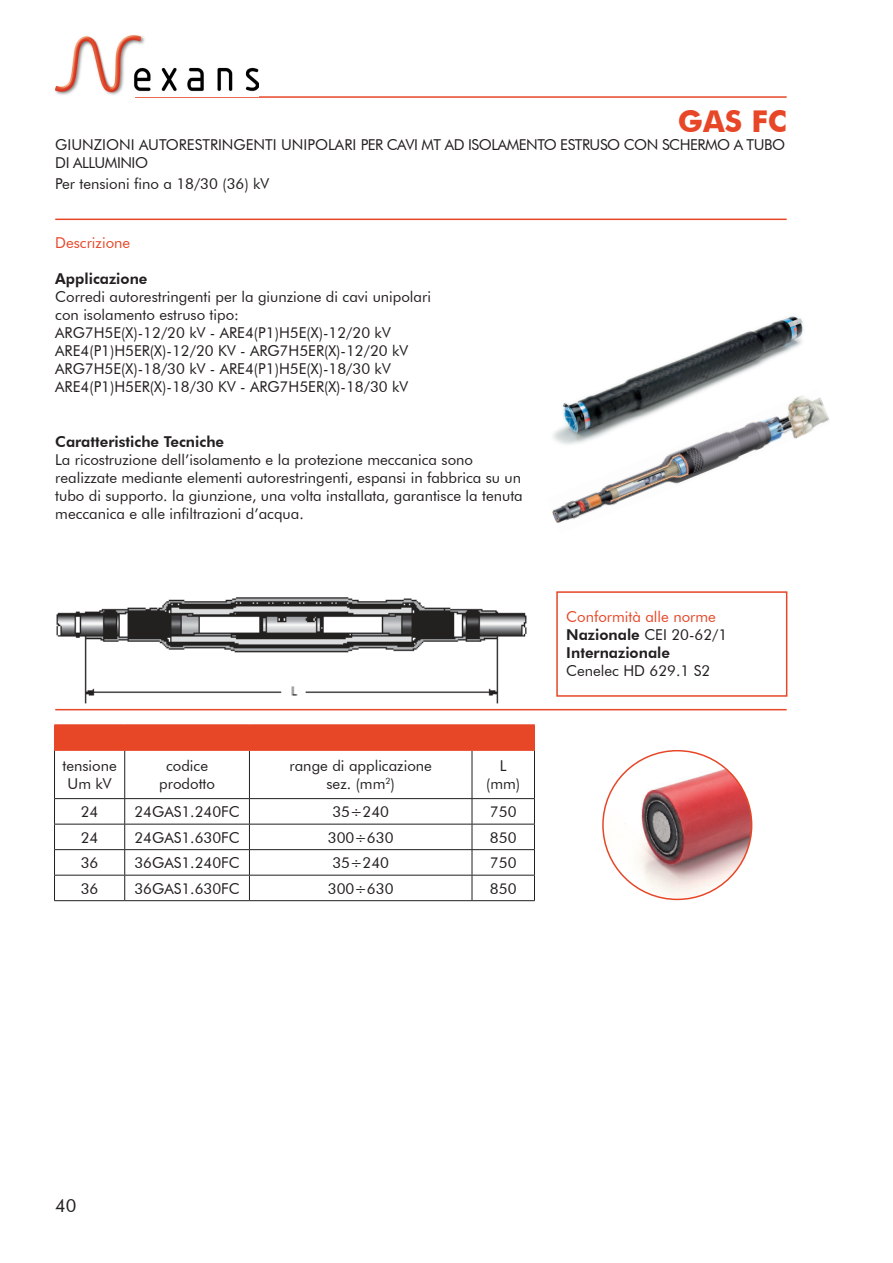
<style>
.page{position:relative;width:893px;height:1263px;background:#fff}
.page>*{position:absolute;margin:0;border:0;box-sizing:border-box;transform-origin:0 0}
.TITOLO_PRODOTTO{font:700 30px "Futura ABT";color:#e74627}
.t1{font:18px "Futura ABT";color:#231f20}
.Technical_cha{font:15px/18px "Futura ABT";color:#231f20}
.Body{font:15px "Futura ABT";color:#231f20}
.SOTTOTITOLO_PRODOTTO{font:15px/18px "Futura ABT";letter-spacing:-.03em;color:#231f20}
.tekst_5_kolom{font:15px "Futura ABT";color:#231f20}
.Kleine_titels{font:800 15px "Futura BT";color:#231f20}
.Kleine_titels-2{font:15px "Futura ABT";color:#e74627}
.TITOLO_PRODOTTO-2{font:15px "Futura ABT";color:#231f20}
.Body-2{font:800 15px "Futura BT";color:#231f20}
.DESCRIZIONE_PRODOTTO{font:15px "Futura ABT";color:#231f20}
.s1{font-family:"Futura BT";font-weight:800}
</style>
<div class="page">
<hr style="left:135px;top:96px;width:652px;height:2px;background:#e74627">
<img style="left:55px;top:35px;width:204px;height:60px">
<hr style="left:55px;top:219px;width:732px;height:1px;background:#e74627">
<hr style="left:55px;top:709px;width:732px;height:1px;background:#e74627">
<div style="left:556px;top:591px;width:231px;height:106px;border:2px solid #e74627"></div>
<img style="left:603px;top:751px;width:149px;height:148px;border-radius:74px">
<img style="left:56px;top:597px;width:471px;height:107px">
<img style="left:609px;top:316px;width:194px;height:73px">
<img style="left:552px;top:389px;width:278px;height:134px">
<svg style="left:55px;top:751px;width:479px;height:149px"></svg>
<svg style="left:249px;top:799px;width:1px;height:101px"></svg>
<svg style="left:472px;top:799px;width:1px;height:101px"></svg>
<hr style="left:54px;top:900px;width:71px;height:1px;background:#231f20">
<hr style="left:125px;top:900px;width:124px;height:1px;background:#231f20">
<hr style="left:249px;top:900px;width:223px;height:1px;background:#231f20">
<hr style="left:472px;top:900px;width:63px;height:1px;background:#231f20">
<hr style="left:125px;top:798px;width:124px;height:1px;background:#231f20">
<hr style="left:249px;top:798px;width:223px;height:1px;background:#231f20">
<hr style="left:472px;top:798px;width:63px;height:1px;background:#231f20">
<hr style="left:125px;top:824px;width:124px;height:1px;background:#231f20">
<hr style="left:249px;top:824px;width:223px;height:1px;background:#231f20">
<hr style="left:472px;top:824px;width:63px;height:1px;background:#231f20">
<hr style="left:54px;top:849px;width:71px;height:1px;background:#231f20">
<hr style="left:125px;top:849px;width:124px;height:1px;background:#231f20">
<hr style="left:249px;top:849px;width:223px;height:1px;background:#231f20">
<hr style="left:472px;top:849px;width:63px;height:1px;background:#231f20">
<hr style="left:54px;top:875px;width:71px;height:1px;background:#231f20">
<hr style="left:125px;top:875px;width:124px;height:1px;background:#231f20">
<hr style="left:249px;top:875px;width:223px;height:1px;background:#231f20">
<hr style="left:472px;top:875px;width:63px;height:1px;background:#231f20">
<hr style="left:249px;top:751px;width:1px;height:47px;background:#231f20">
<hr style="left:472px;top:751px;width:1px;height:47px;background:#231f20">
<hr style="left:54px;top:798px;width:71px;height:1px;background:#231f20">
<hr style="left:54px;top:824px;width:71px;height:1px;background:#231f20">
<hr style="left:54px;top:724px;width:71px;height:1px;background:#e74627">
<hr style="left:125px;top:724px;width:124px;height:1px;background:#e74627">
<div style="left:54px;top:725px;width:481px;height:25px;background:#e74627"></div>
<hr style="left:249px;top:724px;width:223px;height:1px;background:#e74627">
<hr style="left:472px;top:724px;width:63px;height:1px;background:#e74627">
<hr style="left:54px;top:750px;width:71px;height:1px;background:#e74627">
<hr style="left:125px;top:750px;width:124px;height:1px;background:#e74627">
<hr style="left:249px;top:750px;width:223px;height:1px;background:#e74627">
<hr style="left:472px;top:750px;width:63px;height:1px;background:#e74627">
<hr style="left:534px;top:751px;width:1px;height:47px;background:#231f20">
<svg style="left:534px;top:799px;width:1px;height:101px"></svg>
<hr style="left:54px;top:751px;width:1px;height:47px;background:#231f20">
<hr style="left:124px;top:751px;width:1px;height:47px;background:#231f20">
<svg style="left:54px;top:799px;width:1px;height:101px"></svg>
<svg style="left:124px;top:799px;width:1px;height:101px"></svg>
<p class="TITOLO_PRODOTTO" style="left:678px;top:103px;width:110px">GAS FC</p>
<p class="SOTTOTITOLO_PRODOTTO" style="left:55px;top:135px;width:731px">GIUNZIONI AUTORESTRINGENTI UNIPOLARI PER CAVI MT AD ISOLAMENTO ESTRUSO CON SCHERMO A TUBO<br>DI ALLUMINIO</p>
<p class="TITOLO_PRODOTTO-2" style="left:55px;top:175px;width:216px">Per tensioni fino a 18/30 (36) kV</p>
<p class="Kleine_titels-2" style="left:55px;top:234px;width:77px">Descrizione</p>
<p class="Kleine_titels" style="left:55px;top:270px;width:94px">Applicazione</p>
<p class="Body" style="left:55px;top:288px;width:377px">Corredi autorestringenti per la giunzione di cavi unipolari</p>
<p class="Body" style="left:55px;top:306px;width:185px">con isolamento estruso tipo:</p>
<p class="Body" style="left:55px;top:324px;width:337px">ARG7H5E(X)-12/20 kV - ARE4(P1)H5E(X)-12/20 kV</p>
<p class="Body" style="left:55px;top:342px;width:354px">ARE4(P1)H5ER(X)-12/20 KV - ARG7H5ER(X)-12/20 kV</p>
<p class="Body" style="left:55px;top:360px;width:337px">ARG7H5E(X)-18/30 kV - ARE4(P1)H5E(X)-18/30 kV</p>
<p class="Body" style="left:55px;top:378px;width:354px">ARE4(P1)H5ER(X)-18/30 KV - ARG7H5ER(X)-18/30 kV</p>
<p class="Kleine_titels" style="left:55px;top:432px;width:170px">Caratteristiche Tecniche</p>
<p class="Technical_cha" style="left:55px;top:450px;width:469px">La ricostruzione dell’isolamento e la protezione meccanica sono realizzate mediante elementi autorestringenti, espansi in fabbrica su un tubo di supporto. la giunzione, una volta installata, garantisce la tenuta meccanica e alle infiltrazioni d’acqua.</p>
<p class="Technical_cha" style="left:62px;top:757px;width:56px">tensione</p>
<p class="Technical_cha" style="left:68px;top:775px;width:46px">Um kV</p>
<p class="Technical_cha" style="left:166px;top:757px;width:43px">codice</p>
<p class="Technical_cha" style="left:159px;top:775px;width:57px">prodotto</p>
<p class="Technical_cha" style="left:289px;top:757px;width:144px">range di applicazione</p>
<p class="Technical_cha" style="left:327px;top:775px;width:70px">sez. (mm<sup>2</sup>)</p>
<p class="Technical_cha" style="left:500px;top:757px;width:8px">L</p>
<p class="Technical_cha" style="left:486px;top:775px;width:36px">(mm)</p>
<p class="DESCRIZIONE_PRODOTTO" style="left:81px;top:803px;width:19px">24</p>
<p class="tekst_5_kolom" style="left:134px;top:803px;width:107px">24GAS1.240FC</p>
<p class="Technical_cha" style="left:332px;top:803px;width:58px">35÷240</p>
<p class="Technical_cha" style="left:490px;top:803px;width:28px">750</p>
<p class="tekst_5_kolom" style="left:81px;top:828px;width:19px">24</p>
<p class="tekst_5_kolom" style="left:134px;top:828px;width:107px">24GAS1.630FC</p>
<p class="Technical_cha" style="left:328px;top:828px;width:67px">300÷630</p>
<p class="Technical_cha" style="left:490px;top:828px;width:28px">850</p>
<p class="tekst_5_kolom" style="left:81px;top:854px;width:19px">36</p>
<p class="tekst_5_kolom" style="left:134px;top:854px;width:107px">36GAS1.240FC</p>
<p class="Technical_cha" style="left:332px;top:854px;width:58px">35÷240</p>
<p class="Technical_cha" style="left:490px;top:854px;width:28px">750</p>
<p class="tekst_5_kolom" style="left:81px;top:879px;width:19px">36</p>
<p class="tekst_5_kolom" style="left:134px;top:879px;width:107px">36GAS1.630FC</p>
<p class="Technical_cha" style="left:328px;top:879px;width:67px">300÷630</p>
<p class="Technical_cha" style="left:490px;top:879px;width:28px">850</p>
<p class="Kleine_titels-2" style="left:566px;top:608px;width:151px">Conformità alle norme</p>
<p class="Body" style="left:566px;top:626px;width:163px"><span class="s1">Nazionale</span> CEI 20-62/1</p>
<p class="Body-2" style="left:566px;top:644px;width:105px">Internazionale</p>
<p class="Body" style="left:566px;top:662px;width:146px">Cenelec HD 629.1 S2</p>
<p class="t1" style="left:55px;top:1195px;width:23px">40</p>
</div>
